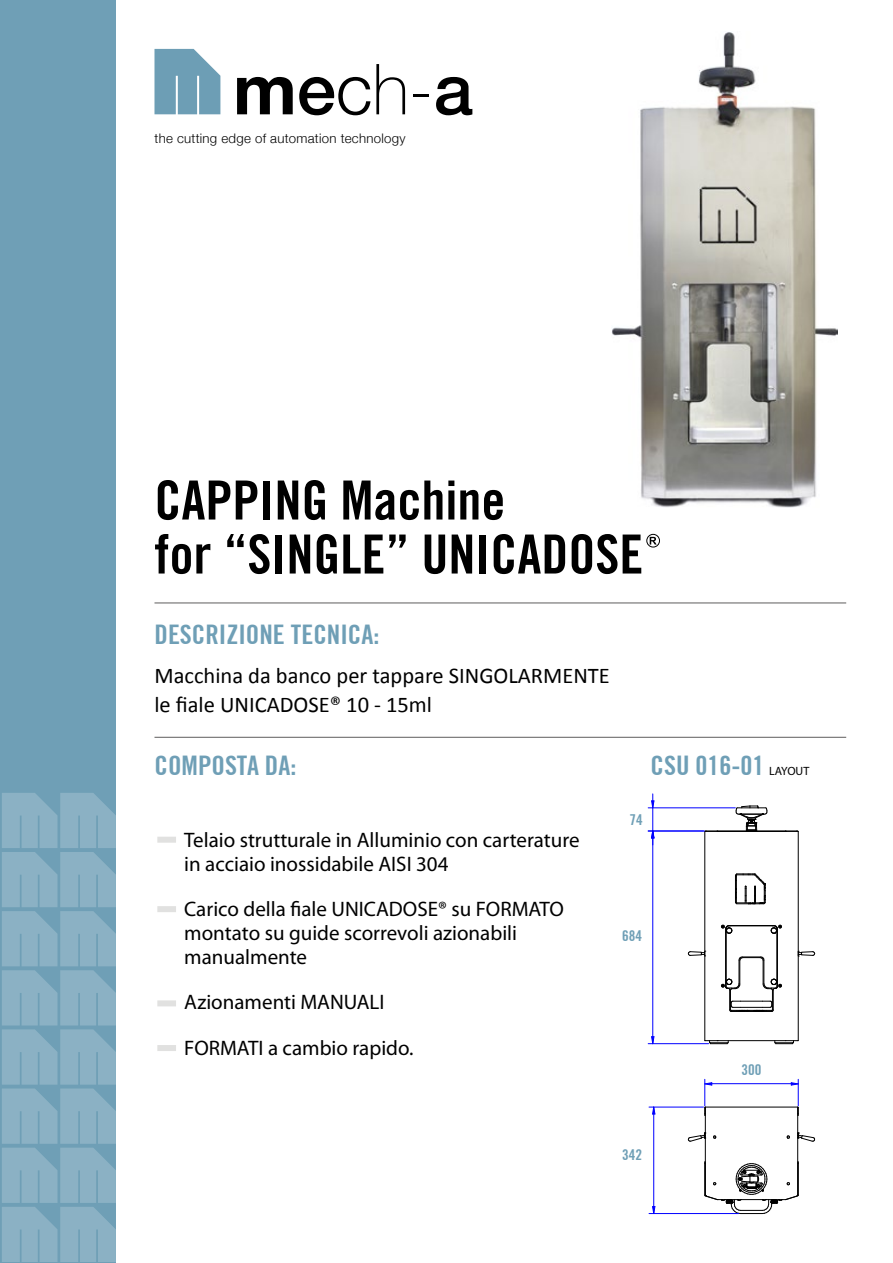
<style>
.page{position:relative;width:893px;height:1263px;background:#fff}
.page>*{position:absolute;margin:0;border:0;box-sizing:border-box;transform-origin:0 0}
.t1{font:700 condensed 54px/54px "Trade Gothic No.20";color:#000}
.t2{font:700 condensed 27px "Trade Gothic No.20";color:#6f9fb6}
.t3{font:22.5px/28.5px "Calibri";color:#000}
.t4{font:21px/24px "Myriad Pro";color:#000}
.t5{font:700 condensed 15px "Trade Gothic No.20";color:#6f9fb6}
.t6{font:300 13.2px "Helvetica Neue";letter-spacing:.02em;color:#000}
.t7{font:12px "Myriad Pro";color:#000}
</style>
<div class="page">
<hr style="left:717px;top:1040px;width:69px;height:1px;background:#000">
<svg style="left:774px;top:1040px;width:25px;height:4px"></svg>
<svg style="left:705px;top:1040px;width:24px;height:4px"></svg>
<svg style="left:786px;top:831px;width:12px;height:1px"></svg>
<hr style="left:717px;top:831px;width:69px;height:1px;background:#000">
<svg style="left:705px;top:831px;width:12px;height:1px"></svg>
<hr style="left:704px;top:831px;width:1px;height:210px;background:#000">
<hr style="left:798px;top:831px;width:1px;height:210px;background:#000">
<hr style="left:729px;top:925px;width:45px;height:1px;background:#000">
<hr style="left:726px;top:929px;width:1px;height:58px;background:#000">
<hr style="left:777px;top:928px;width:1px;height:59px;background:#000">
<svg style="left:798px;top:951px;width:17px;height:6px"></svg>
<svg style="left:687px;top:951px;width:19px;height:5px"></svg>
<svg style="left:735px;top:873px;width:31px;height:31px"></svg>
<svg style="left:735px;top:805px;width:33px;height:26px"></svg>
<svg style="left:720px;top:924px;width:13px;height:10px"></svg>
<hr style="left:725px;top:928px;width:1px;height:59px;background:#000">
<svg style="left:770px;top:924px;width:12px;height:10px"></svg>
<svg style="left:720px;top:956px;width:62px;height:56px"></svg>
<hr style="left:705px;top:1135px;width:1px;height:60px;background:#000">
<hr style="left:797px;top:1135px;width:1px;height:60px;background:#000">
<hr style="left:705px;top:1107px;width:93px;height:1px;background:#000">
<svg style="left:704px;top:1161px;width:95px;height:53px"></svg>
<svg style="left:651px;top:1036px;width:3px;height:7px"></svg>
<hr style="left:648px;top:1043px;width:61px;height:1px;background:#00f">
<hr style="left:652px;top:831px;width:1px;height:213px;background:#00f">
<svg style="left:652px;top:1108px;width:3px;height:7px"></svg>
<svg style="left:652px;top:1206px;width:3px;height:7px"></svg>
<hr style="left:649px;top:1107px;width:54px;height:1px;background:#00f">
<hr style="left:649px;top:1213px;width:90px;height:1px;background:#00f">
<hr style="left:653px;top:1107px;width:1px;height:106px;background:#00f">
<svg style="left:687px;top:1079px;width:29px;height:63px"></svg>
<svg style="left:786px;top:1079px;width:30px;height:63px"></svg>
<hr style="left:710px;top:1083px;width:82px;height:1px;background:#00f">
<svg style="left:651px;top:832px;width:3px;height:7px"></svg>
<svg style="left:651px;top:800px;width:3px;height:7px"></svg>
<hr style="left:648px;top:831px;width:56px;height:1px;background:#00f">
<hr style="left:648px;top:807px;width:87px;height:1px;background:#00f">
<hr style="left:652px;top:794px;width:1px;height:51px;background:#00f">
<svg style="left:237px;top:77px;width:56px;height:37px"></svg>
<svg style="left:299px;top:77px;width:71px;height:38px"></svg>
<svg style="left:376px;top:64px;width:29px;height:50px"></svg>
<hr style="left:414px;top:94px;width:15px;height:3px;background:#000">
<svg style="left:436px;top:77px;width:36px;height:38px"></svg>
<svg style="left:154px;top:49px;width:66px;height:65px;background:#7fa9be"></svg>
<hr style="left:154px;top:602px;width:692px;height:1px;background:#706f6f">
<hr style="left:154px;top:737px;width:692px;height:1px;background:#706f6f">
<svg style="left:650px;top:537px;width:7px;height:8px"></svg>
<div style="left:646px;top:534px;width:14px;height:13px;border:1px solid #000;border-radius:50%"></div>
<div style="left:157px;top:837px;width:19px;height:6px;background:#e1e1e0"></div>
<div style="left:157px;top:906px;width:19px;height:6px;background:#e1e1e0"></div>
<div style="left:157px;top:1000px;width:19px;height:6px;background:#e1e1e0"></div>
<div style="left:157px;top:1045px;width:19px;height:6px;background:#e1e1e0"></div>
<img style="left:612px;top:32px;width:225px;height:475px">
<div style="left:0;top:0;width:116px;height:1263px;background:#6f9fb6"></div>
<svg style="left:2px;top:793px;width:114px;height:469px"></svg>
<p class="t6" style="left:154px;top:128px;width:252px">the cutting edge of automation technology</p>
<h1 class="t1" style="left:154px;top:473px;width:490px">CAPPING Machine<br>for “SINGLE” UNICADOSE</h1>
<p class="t2" style="left:154px;top:618px;width:226px">DESCRIZIONE TECNICA:</p>
<p class="t3" style="left:154px;top:662px;width:457px">Macchina da banco per tappare SINGOLARMENTE le fiale UNICADOSE® 10 - 15ml</p>
<p class="t2" style="left:154px;top:749px;width:143px">COMPOSTA DA:</p>
<p class="t2" style="left:651px;top:749px;width:115px">CSU 016-01</p>
<p class="t7" style="left:769px;top:764px;width:42px">LAYOUT</p>
<p class="t5" style="left:629px;top:811px;width:15px">74</p>
<p class="t4" style="left:184px;top:827px;width:397px">Telaio strutturale in Alluminio con carterature in acciaio inossidabile AISI 304</p>
<p class="t4" style="left:184px;top:897px;width:381px">Carico della fiale UNICADOSE® su FORMATO montato su guide scorrevoli azionabili manualmente</p>
<p class="t4" style="left:184px;top:979px;width:231px;line-height:45.3px">Azionamenti MANUALI<br>FORMATI a cambio rapido.</p>
<p class="t5" style="left:622px;top:927px;width:21px">684</p>
<p class="t5" style="left:622px;top:1145px;width:21px">342</p>
<p class="t5" style="left:742px;top:1060px;width:21px">300</p>
</div>
